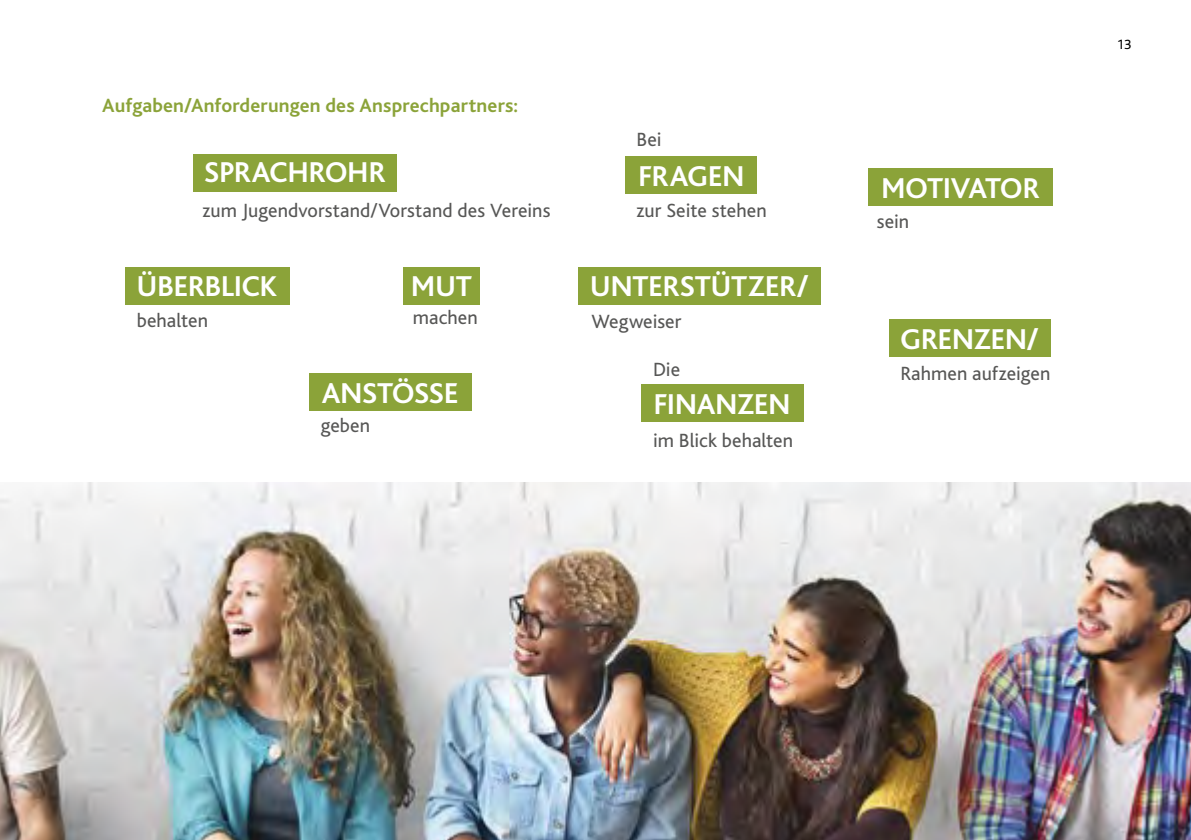
<style>
.page{position:relative;width:1191px;height:840px;background:#fff}
.page>*{position:absolute;margin:0;border:0;box-sizing:border-box;transform-origin:0 0}
.Subheadline{font:700 30px "Bliss";color:#fff}
.Fließtext{font:20px "Bliss";letter-spacing:.005em;color:#575756}
.Absatz-Unterüberschr{font:700 20px "Bliss";letter-spacing:.01em;color:#8ba339}
.t1{font:14px "Bliss";color:#000}
</style>
<div class="page">
<img style="left:0;top:482px;width:1191px;height:357px">
<div style="left:193px;top:154px;width:203px;height:38px;background:#8ba339"></div>
<div style="left:578px;top:266px;width:242px;height:38px;background:#8ba339"></div>
<div style="left:125px;top:266px;width:164px;height:38px;background:#8ba339"></div>
<div style="left:868px;top:168px;width:185px;height:38px;background:#8ba339"></div>
<div style="left:889px;top:319px;width:161px;height:38px;background:#8ba339"></div>
<div style="left:625px;top:156px;width:132px;height:38px;background:#8ba339"></div>
<div style="left:309px;top:373px;width:162px;height:38px;background:#8ba339"></div>
<div style="left:641px;top:384px;width:162px;height:38px;background:#8ba339"></div>
<div style="left:403px;top:266px;width:77px;height:38px;background:#8ba339"></div>
<p class="Absatz-Unterüberschr" style="left:102px;top:95px;width:417px">Aufgaben/Anforderungen des Ansprechpartners:</p>
<p class="Subheadline" style="left:204px;top:157px;width:183px">SPRACHROHR</p>
<p class="Fließtext" style="left:203px;top:199px;width:349px">zum Jugendvorstand/Vorstand des Vereins</p>
<p class="Subheadline" style="left:137px;top:271px;width:142px">ÜBERBLICK</p>
<p class="Fließtext" style="left:137px;top:309px;width:73px">behalten</p>
<p class="Subheadline" style="left:411px;top:271px;width:62px">MUT</p>
<p class="Fließtext" style="left:413px;top:307px;width:66px">machen</p>
<p class="Subheadline" style="left:322px;top:377px;width:138px">ANSTÖSSE</p>
<p class="Fließtext" style="left:321px;top:414px;width:51px">geben</p>
<p class="Fließtext" style="left:636px;top:129px;width:27px">Bei</p>
<p class="Subheadline" style="left:638px;top:160px;width:107px">FRAGEN</p>
<p class="Fließtext" style="left:636px;top:199px;width:132px">zur Seite stehen</p>
<p class="Subheadline" style="left:590px;top:271px;width:220px">UNTERSTÜTZER/</p>
<p class="Fließtext" style="left:591px;top:311px;width:92px">Wegweiser</p>
<p class="Fließtext" style="left:653px;top:358px;width:29px">Die</p>
<p class="Subheadline" style="left:653px;top:388px;width:138px">FINANZEN</p>
<p class="Fließtext" style="left:653px;top:430px;width:141px">im Blick behalten</p>
<p class="Subheadline" style="left:881px;top:172px;width:160px">MOTIVATOR</p>
<p class="Fließtext" style="left:877px;top:210px;width:34px">sein</p>
<p class="Subheadline" style="left:900px;top:323px;width:140px">GRENZEN/</p>
<p class="Fließtext" style="left:900px;top:363px;width:151px">Rahmen aufzeigen</p>
<p class="t1" style="left:1116px;top:37px;width:16px">13</p>
</div>
